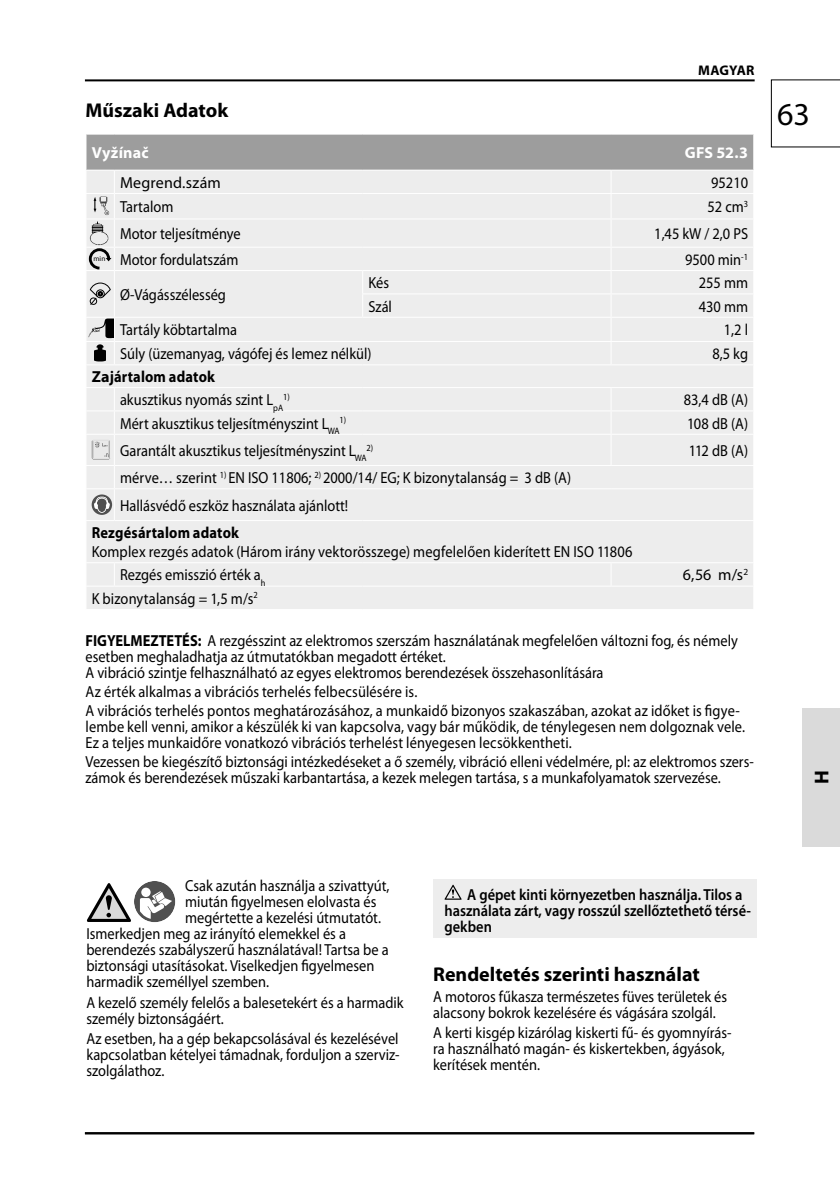
<style>
.page{position:relative;width:840px;height:1191px;background:#fff}
.page>*{position:absolute;margin:0;border:0;box-sizing:border-box;transform-origin:0 0}
.t1{font:32px "Myriad Pro";color:#000}
.t2{font:700 20px "Myriad Pro";color:#000}
.t3{font:16px/16px "Myriad Pro";color:#000;scale:.9 1}
.t4{font:600 16px/16px "Myriad Pro";color:#000;scale:.9 1}
.t5{font:16px "Myriad Pro";color:#000}
.t6{font:700 16px "Myriad Pro";letter-spacing:.01em;color:#000;scale:.9 1}
.t7{font:700 16px "Myriad Pro";letter-spacing:.01em;color:#fff}
.t8{font:700 14px "Myriad Pro";letter-spacing:.015em;color:#000}
.t9{font:9.4px "Myriad Pro";color:#000;scale:.9 1}
.s1{font-weight:700}
</style>
<div class="page">
<hr style="left:85px;top:1132px;width:668px;height:2px;background:#000">
<hr style="left:85px;top:79px;width:669px;height:2px;background:#000">
<svg style="left:770px;top:79px;width:69px;height:69px"></svg>
<div style="left:134px;top:881px;width:41px;height:41px;background:#505050;border-radius:50%"></div>
<svg style="left:141px;top:887px;width:9px;height:10px"></svg>
<svg style="left:140px;top:891px;width:32px;height:28px"></svg>
<svg style="left:87px;top:883px;width:44px;height:39px"></svg>
<div style="left:433px;top:879px;width:323px;height:58px;background:#ededed"></div>
<svg style="left:444px;top:884px;width:17px;height:15px"></svg>
<div style="left:801px;top:708px;width:38px;height:138px;background:#dadada"></div>
<div style="left:87px;top:435px;width:665px;height:174px;background:#ededed"></div>
<hr style="left:114px;top:435px;width:1px;height:30px;background:#fff">
<hr style="left:610px;top:435px;width:1px;height:30px;background:#fff">
<hr style="left:114px;top:465px;width:248px;height:1px;background:#fff">
<hr style="left:362px;top:465px;width:248px;height:1px;background:#fff">
<hr style="left:610px;top:465px;width:143px;height:1px;background:#fff">
<svg style="left:752px;top:466px;width:1px;height:22px"></svg>
<hr style="left:114px;top:488px;width:248px;height:1px;background:#fff">
<hr style="left:362px;top:488px;width:248px;height:1px;background:#fff">
<hr style="left:610px;top:488px;width:143px;height:1px;background:#fff">
<hr style="left:114px;top:520px;width:248px;height:1px;background:#fff">
<hr style="left:362px;top:520px;width:248px;height:1px;background:#fff">
<hr style="left:610px;top:520px;width:143px;height:1px;background:#fff">
<hr style="left:114px;top:562px;width:248px;height:1px;background:#fff">
<hr style="left:362px;top:562px;width:248px;height:1px;background:#fff">
<hr style="left:610px;top:562px;width:143px;height:1px;background:#fff">
<svg style="left:610px;top:563px;width:1px;height:22px"></svg>
<hr style="left:114px;top:585px;width:248px;height:1px;background:#fff">
<hr style="left:362px;top:585px;width:248px;height:1px;background:#fff">
<hr style="left:610px;top:585px;width:143px;height:1px;background:#fff">
<svg style="left:752px;top:563px;width:1px;height:46px"></svg>
<svg style="left:87px;top:562px;width:28px;height:47px"></svg>
<svg style="left:86px;top:134px;width:667px;height:300px"></svg>
<img style="left:87px;top:318px;width:26px;height:23px">
<img style="left:94px;top:345px;width:12px;height:16px">
<img style="left:92px;top:440px;width:18px;height:20px">
<svg style="left:87px;top:465px;width:28px;height:56px"></svg>
<p class="t8" style="left:697px;top:61px;width:58px">MAGYAR</p>
<p class="t2" style="left:85px;top:97px;width:144px">Műszaki Adatok</p>
<p class="t7" style="left:92px;top:142px;width:58px">Vyžínač</p>
<p class="t7" style="left:684px;top:142px;width:65px">GFS 52.3</p>
<p class="t5" style="left:120px;top:173px;width:102px">Megrend.szám</p>
<p class="t3" style="left:710px;top:174px;width:43px">95210</p>
<p class="t3" style="left:120px;top:199px;width:61px">Tartalom</p>
<p class="t3" style="left:707px;top:199px;width:47px">52 cm<sup>3</sup></p>
<p class="t3" style="left:120px;top:225px;width:136px">Motor teljesítménye</p>
<p class="t3" style="left:654px;top:225px;width:106px">1,45 kW / 2,0 PS</p>
<p class="t3" style="left:93px;top:251px;width:162px"><sup>min</sup> Motor fordulatszám</p>
<p class="t3" style="left:684px;top:251px;width:71px">9500 min<sup>-1</sup></p>
<p class="t3" style="left:120px;top:286px;width:119px">Ø-Vágásszélesség</p>
<p class="t3" style="left:368px;top:275px;width:25px">Kés</p>
<p class="t3" style="left:698px;top:275px;width:56px">255 mm</p>
<p class="t3" style="left:368px;top:298px;width:28px">Szál</p>
<p class="t3" style="left:698px;top:298px;width:56px">430 mm</p>
<p class="t3" style="left:120px;top:322px;width:131px">Tartály köbtartalma</p>
<p class="t3" style="left:723px;top:322px;width:28px">1,2 l</p>
<p class="t3" style="left:120px;top:345px;width:281px">Súly (üzemanyag, vágófej és lemez nélkül)</p>
<p class="t3" style="left:712px;top:345px;width:41px">8,5 kg</p>
<p class="t3" style="left:120px;top:365px;width:183px;line-height:23px;text-indent:-28px"><span class="s1">Zajártalom adatok<br></span>akusztikus nyomás szint L<sub>pA</sub></p>
<p class="t9" style="left:283px;top:391px;width:9px">1)</p>
<p class="t3" style="left:683px;top:391px;width:73px">83,4 dB (A)</p>
<p class="t3" style="left:120px;top:415px;width:245px">Mért akusztikus teljesítményszint L<sub>WA</sub></p>
<p class="t9" style="left:339px;top:414px;width:9px">1)</p>
<p class="t3" style="left:686px;top:415px;width:69px">108 dB (A)</p>
<p class="t3" style="left:120px;top:442px;width:275px">Garantált akusztikus teljesítményszint L<sub>WA</sub></p>
<p class="t9" style="left:366px;top:441px;width:9px">2)</p>
<p class="t3" style="left:688px;top:442px;width:67px">112 dB (A)</p>
<p class="t3" style="left:120px;top:464px;width:502px;line-height:27.6px">mérve… szerint <sup>1)</sup> EN ISO 11806; <sup>2)</sup> 2000/14/ EG; K bizonytalanság = 3 dB (A)<br>Hallásvédő eszköz használata ajánlott!</p>
<p class="t6" style="left:92px;top:522px;width:165px">Rezgésártalom adatok</p>
<p class="t3" style="left:120px;top:540px;width:570px;line-height:23.4px;text-indent:-28px">Komplex rezgés adatok (Három irány vektorösszege) megfelelően kiderített EN ISO 11806<br>Rezgés emisszió érték a<sub>h</sub></p>
<p class="t5" style="left:682px;top:565px;width:67px">6,56 m/s<sup>2</sup></p>
<p class="t3" style="left:92px;top:590px;width:186px">K bizonytalanság = 1,5 m/s<sup>2</sup></p>
<p class="t3" style="left:85px;top:632px;width:726px"><span class="s1">FIGYELMEZTETÉS:</span> A rezgésszint az elektromos szerszám használatának megfelelően változni fog, és némely esetben meghaladhatja az útmutatókban megadott értéket.<br>A vibráció szintje felhasználható az egyes elektromos berendezések összehasonlítására</p>
<p class="t3" style="left:85px;top:682px;width:728px;line-height:18.8px">Az érték alkalmas a vibrációs terhelés felbecsülésére is.<br>A vibrációs terhelés pontos meghatározásához, a munkaidő bizonyos szakaszában, azokat az időket is figye-</p>
<p class="t3" style="left:85px;top:718px;width:734px">lembe kell venni, amikor a készülék ki van kapcsolva, vagy bár működik, de ténylegesen nem dolgoznak vele.<br>Ez a teljes munkaidőre vonatkozó vibrációs terhelést lényegesen lecsökkentheti.</p>
<p class="t3" style="left:85px;top:753px;width:743px">Vezessen be kiegészítő biztonsági intézkedéseket a ő személy, vibráció elleni védelmére, pl: az elektromos szers&shy;zámok és berendezések műszaki karbantartása, a kezek melegen tartása, s a munkafolyamatok szervezése.</p>
<h1 class="t1" style="left:776px;top:95px;width:34px">63</h1>
<p class="t2" style="left:808px;top:784px;width:15px;rotate:-90deg">H</p>
<p class="t3" style="left:185px;top:877px;width:228px">Csak azután használja a szivattyút,</p>
<p class="t3" style="left:185px;top:893px;width:214px">miután figyelmesen elolvasta és</p>
<p class="t3" style="left:185px;top:909px;width:219px">megértette a kezelési útmutatót.</p>
<p class="t3" style="left:86px;top:925px;width:290px">Ismerkedjen meg az irányító elemekkel és a</p>
<p class="t3" style="left:86px;top:941px;width:337px">berendezés szabályszerű használatával! Tartsa be a</p>
<p class="t3" style="left:86px;top:957px;width:321px">biztonsági utasításokat. Viselkedjen figyelmesen</p>
<p class="t3" style="left:86px;top:973px;width:204px">harmadik személlyel szemben.</p>
<p class="t3" style="left:86px;top:994px;width:354px">A kezelő személy felelős a balesetekért és a harmadik személy biztonságáért.</p>
<p class="t3" style="left:86px;top:1030px;width:349px;text-align:justify">Az esetben, ha a gép bekapcsolásával és kezelésével kapcsolatban kételyei támadnak, forduljon a szerviz&shy;szolgálathoz.</p>
<p class="t4" style="left:444px;top:886px;width:342px;text-indent:23px">A gépet kinti környezetben használja. Tilos a használata zárt, vagy rosszúl szellőztethető térsé&shy;gekben</p>
<p class="t2" style="left:433px;top:961px;width:268px">Rendeltetés szerinti használat</p>
<p class="t3" style="left:433px;top:988px;width:328px">A motoros fűkasza természetes füves területek és alacsony bokrok kezelésére és vágására szolgál.</p>
<p class="t3" style="left:433px;top:1024px;width:333px">A kerti kisgép kizárólag kiskerti fű- és gyomnyírás&shy;ra használható magán- és kiskertekben, ágyások, kerítések mentén.</p>
</div>
